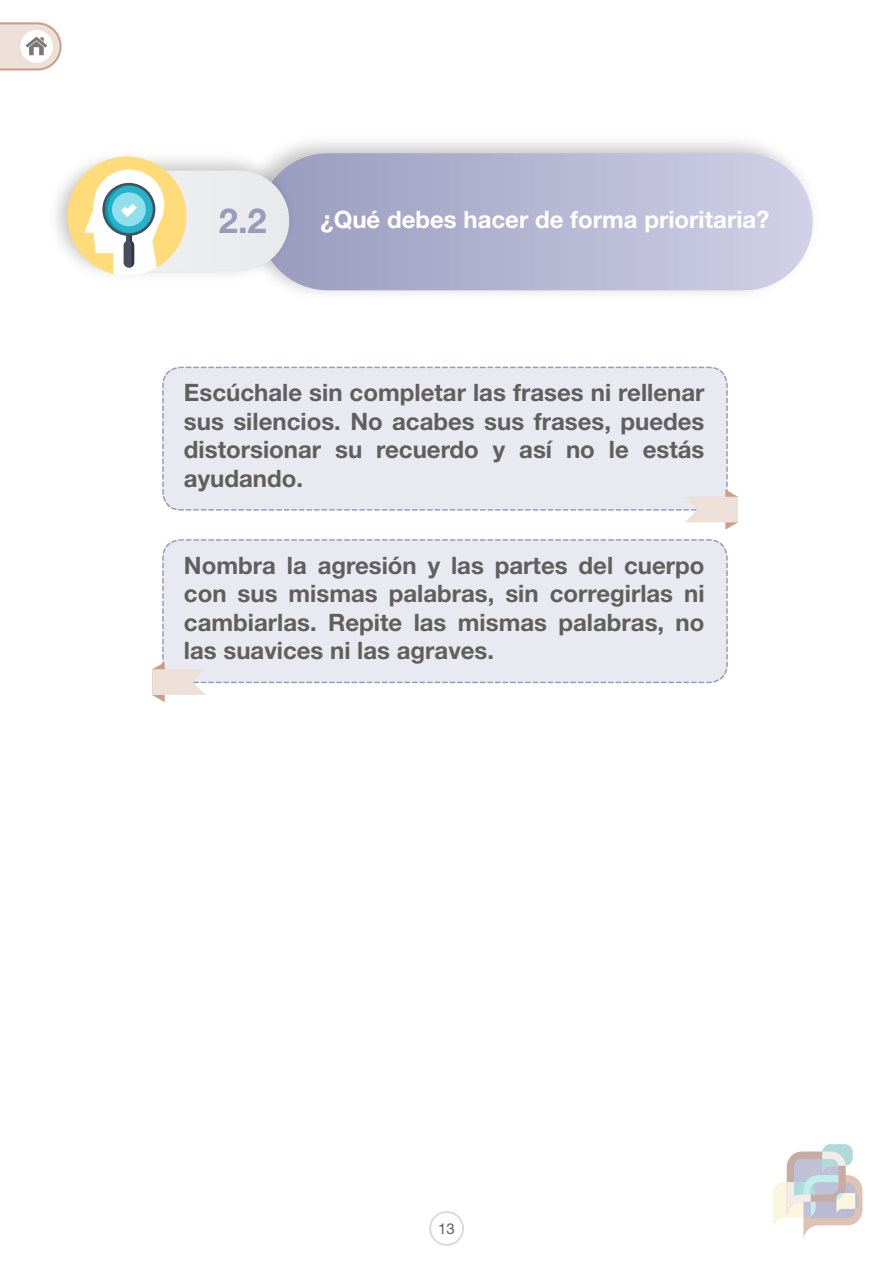
<style>
.page{position:relative;width:893px;height:1263px;background:#fff}
.page>*{position:absolute;margin:0;border:0;box-sizing:border-box;transform-origin:0 0}
.t1{font:700 34.5px "Helvetica Neue LT Std";color:#999bbd}
.t2{font:700 24px/28.5px "Helvetica Neue LT Std";color:#605e5e;text-align:justify}
.t3{font:700 24px "Helvetica Neue LT Std";color:#fff}
.t4{font:15px "Helvetica Neue LT Std";color:#605e5e}
</style>
<div class="page">
<svg style="left:429px;top:1211px;width:35px;height:35px"></svg>
<svg style="left:773px;top:1144px;width:89px;height:95px"></svg>
<svg style="left:0;top:22px;width:62px;height:49px"></svg>
<svg style="left:162px;top:366px;width:566px;height:145px;background:#e6e6ef"></svg>
<svg style="left:162px;top:539px;width:566px;height:145px;background:#e5e5ee"></svg>
<div style="left:259px;top:153px;width:554px;height:137px;background:linear-gradient(to right,#999bbd,#d1d1e8);border-radius:69px"></div>
<img style="left:55px;top:144px;width:248px;height:145px">
<div style="left:71px;top:171px;width:218px;height:100px;background:#ebecee;border-radius:50px"></div>
<div style="left:68px;top:156px;width:119px;height:120px;background:#ffdb79;border-radius:50%"></div>
<div style="left:94px;top:169px;width:70px;height:71px;background:#fff;border-radius:50%"></div>
<svg style="left:84px;top:185px;width:78px;height:91px"></svg>
<svg style="left:186px;top:389px;width:552px;height:141px;background:#ebebf2"></svg>
<svg style="left:152px;top:563px;width:553px;height:139px;background:#ebebf2"></svg>
<h3 class="t1" style="left:219px;top:199px;width:49px">2.2</h3>
<h3 class="t3" style="left:320px;top:205px;width:451px">¿Qué debes hacer de forma prioritaria?</h3>
<p class="t2" style="left:184px;top:378px;width:522px">Escúchale sin completar las frases ni rellenar sus silencios. No acabes sus frases, puedes distorsionar su recuerdo y así no le estás ayudando.</p>
<p class="t2" style="left:184px;top:550px;width:522px">Nombra la agresión y las partes del cuerpo con sus mismas palabras, sin corregirlas ni cambiarlas. Repite las mismas palabras, no las suavices ni las agraves.</p>
<p class="t4" style="left:438px;top:1219px;width:18px">13</p>
</div>
